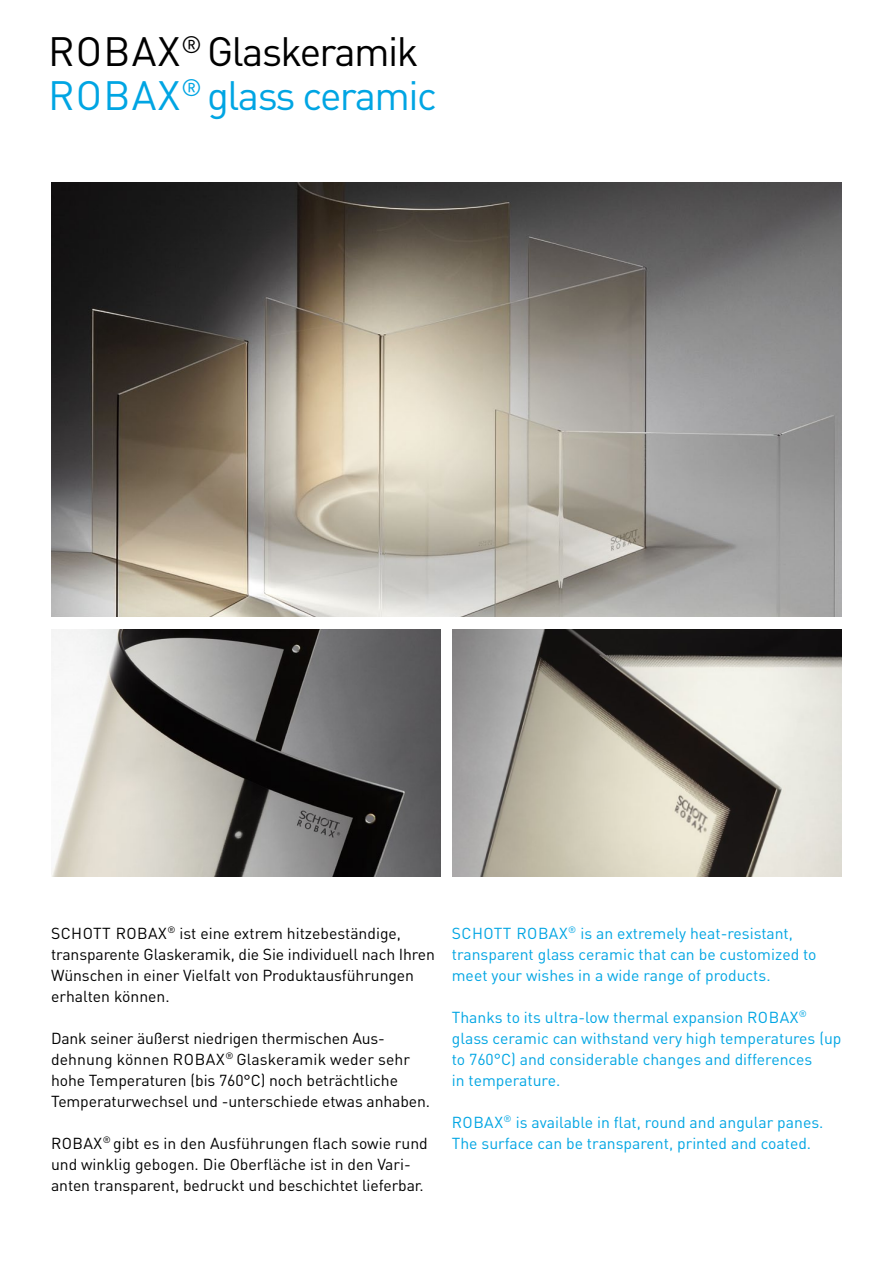
<style>
.page{position:relative;width:893px;height:1263px;background:#fff}
.page>*{position:absolute;margin:0;border:0;box-sizing:border-box;transform-origin:0 0}
.t1{font:40.5px/43.5px "DIN";letter-spacing:-.04em;color:#00a5e3}
.t2{font:15.75px/21px "DIN";letter-spacing:-.005em;color:#000}
.t3{font:15.75px/21px "DIN";color:#00a5e3}
.s1{color:#000}
</style>
<div class="page">
<img style="left:453px;top:629px;width:389px;height:247px">
<img style="left:51px;top:183px;width:791px;height:434px">
<img style="left:51px;top:629px;width:389px;height:247px">
<h1 class="t1" style="left:48px;top:29px;width:390px"><span class="s1">ROBAX</span><sup>®</sup> <span class="s1">Glaskeramik<br></span>ROBAX<sup>®</sup> glass ceramic</h1>
<p class="t2" style="left:51px;top:922px;width:385px">SCHOTT ROBAX<sup>®</sup> ist eine extrem hitzebeständige, transparente Glaskeramik, die Sie individuell nach Ihren Wünschen in einer Vielfalt von Produktausführungen erhalten können.</p>
<p class="t2" style="left:51px;top:1027px;width:381px">Dank seiner äußerst niedrigen thermischen Aus&shy;dehnung können ROBAX<sup>®</sup> Glaskeramik weder sehr hohe Temperaturen (bis 760°C) noch beträchtliche Temperaturwechsel und -unterschiede etwas anhaben.</p>
<p class="t2" style="left:51px;top:1132px;width:378px">ROBAX<sup>®</sup> gibt es in den Ausführungen flach sowie rund und winklig gebogen. Die Oberfläche ist in den Vari&shy;anten transparent, bedruckt und beschichtet lieferbar.</p>
<p class="t3" style="left:452px;top:922px;width:366px">SCHOTT ROBAX<sup>®</sup> is an extremely heat-resistant, transparent glass ceramic that can be customized to meet your wishes in a wide range of products.</p>
<p class="t3" style="left:452px;top:1006px;width:391px">Thanks to its ultra-low thermal expansion ROBAX<sup>® </sup>glass ceramic can withstand very high temperatures (up to 760°C) and considerable changes and differences<br>in temperature.</p>
<p class="t3" style="left:452px;top:1111px;width:373px">ROBAX<sup>®</sup> is available in flat, round and angular panes.<br>The surface can be transparent, printed and coated.</p>
</div>
